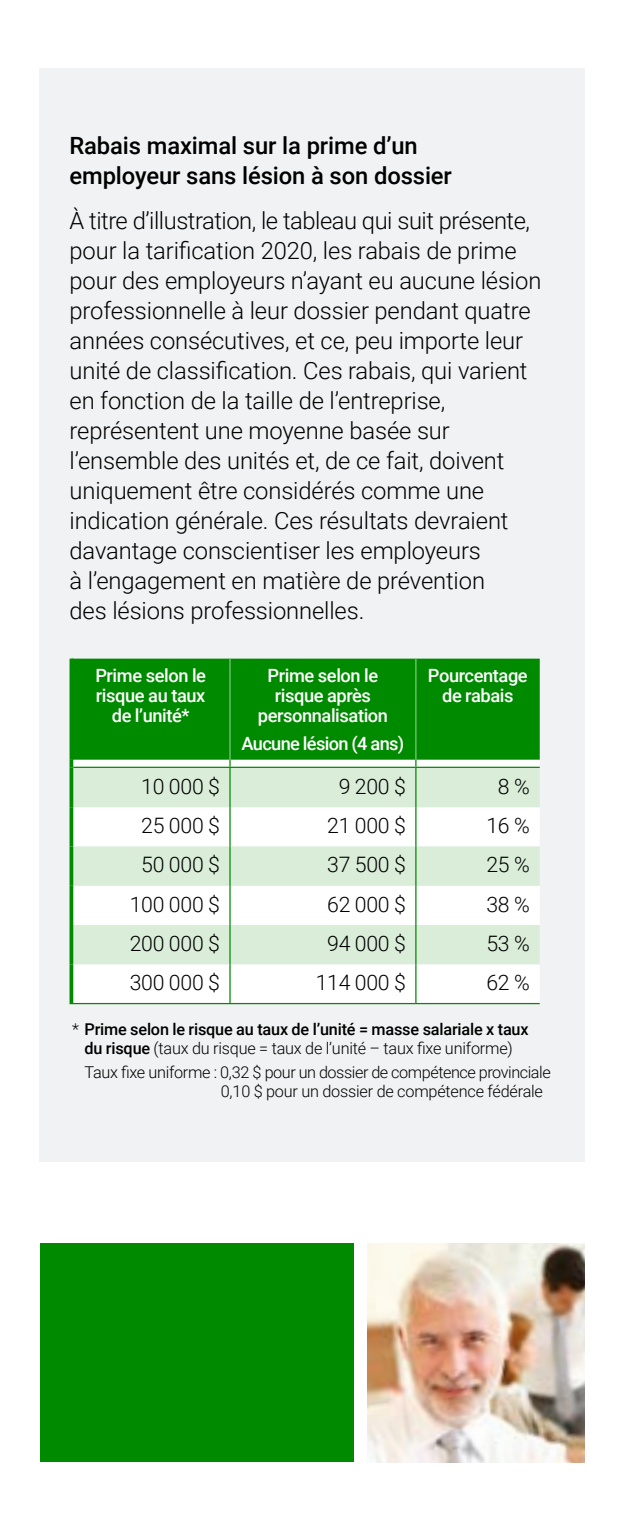
<style>
.page{position:relative;width:624px;height:1530px;background:#fff}
.page>*{position:absolute;margin:0;border:0;box-sizing:border-box;transform-origin:0 0}
.t1{font:300 23.75px/30px "Roboto";letter-spacing:-.005em;color:#000}
.t2{font:500 23.75px/30px "Roboto";letter-spacing:-.005em;color:#000}
.t3{font:300 21.25px "Roboto";letter-spacing:-.01em;color:#000}
.t4{font:500 18.25px/20px "Roboto";letter-spacing:-.02em;color:#fff;text-align:center}
.t5{font:500 16.25px/18.8px "Roboto";letter-spacing:-.01em;color:#000;text-align:center}
.t6{font:300 16.25px/18.8px "Roboto";letter-spacing:-.02em;color:#000}
.s1{font-weight:300}
</style>
<div class="page">
<div style="left:40px;top:69px;width:545px;height:1093px;background:#f1f2f3"></div>
<div style="left:73px;top:659px;width:467px;height:101px;background:#008a00"></div>
<svg style="left:73px;top:760px;width:467px;height:243px;fill:#fff"></svg>
<svg style="left:73px;top:768px;width:467px;height:196px;fill:#d9edd9"></svg>
<svg style="left:69px;top:659px;width:4px;height:101px"></svg>
<hr style="left:229px;top:659px;width:2px;height:101px;background:#80c580">
<hr style="left:415px;top:659px;width:1px;height:101px;background:#80c580">
<svg style="left:69px;top:760px;width:4px;height:7px"></svg>
<hr style="left:73px;top:767px;width:157px;height:1px;background:#008a00">
<svg style="left:229px;top:760px;width:2px;height:7px"></svg>
<hr style="left:230px;top:767px;width:186px;height:1px;background:#008a00">
<hr style="left:416px;top:767px;width:124px;height:1px;background:#008a00">
<svg style="left:69px;top:767px;width:4px;height:40px"></svg>
<hr style="left:229px;top:768px;width:2px;height:39px;background:#008a00">
<hr style="left:415px;top:768px;width:1px;height:39px;background:#008a00">
<svg style="left:69px;top:807px;width:4px;height:39px"></svg>
<hr style="left:229px;top:807px;width:2px;height:39px;background:#008a00">
<hr style="left:415px;top:807px;width:1px;height:39px;background:#008a00">
<svg style="left:69px;top:846px;width:4px;height:40px"></svg>
<hr style="left:229px;top:846px;width:2px;height:40px;background:#008a00">
<hr style="left:415px;top:846px;width:1px;height:40px;background:#008a00">
<svg style="left:69px;top:886px;width:4px;height:39px"></svg>
<hr style="left:229px;top:886px;width:2px;height:39px;background:#008a00">
<hr style="left:415px;top:886px;width:1px;height:39px;background:#008a00">
<svg style="left:69px;top:925px;width:4px;height:39px"></svg>
<hr style="left:229px;top:925px;width:2px;height:39px;background:#008a00">
<hr style="left:415px;top:925px;width:1px;height:39px;background:#008a00">
<svg style="left:69px;top:964px;width:4px;height:39px"></svg>
<hr style="left:69px;top:1003px;width:161px;height:1px;background:#008a00">
<hr style="left:229px;top:964px;width:2px;height:39px;background:#008a00">
<hr style="left:230px;top:1003px;width:186px;height:1px;background:#008a00">
<hr style="left:415px;top:964px;width:1px;height:39px;background:#008a00">
<hr style="left:416px;top:1003px;width:124px;height:1px;background:#008a00">
<div style="left:40px;top:1244px;width:313px;height:218px;background:#008a00"></div>
<img style="left:367px;top:1244px;width:218px;height:218px">
<p class="t2" style="left:69px;top:129px;width:384px">Rabais maximal sur la prime d’un employeur sans lésion à son dossier</p>
<p class="t1" style="left:69px;top:204px;width:473px">À titre d’illustration, le tableau qui suit présente, pour la tarification 2020, les rabais de prime pour des employeurs n’ayant eu aucune lésion professionnelle à leur dossier pendant quatre années consécutives, et ce, peu importe leur unité de classification. Ces rabais, qui varient en fonction de la taille de l’entreprise, représentent une moyenne basée sur l’ensemble des unités et, de ce fait, doivent uniquement être considérés comme une indication générale. Ces résultats devraient davantage conscientiser les employeurs<br>à l’engagement en matière de prévention<br>des lésions professionnelles.</p>
<p class="t4" style="left:95px;top:665px;width:112px">Prime selon le risque au taux de l’unité*</p>
<p class="t4" style="left:258px;top:665px;width:132px">Prime selon le risque après personnalisation</p>
<p class="t4" style="left:241px;top:733px;width:164px">Aucune lésion (4 ans)</p>
<p class="t4" style="left:428px;top:665px;width:101px">Pourcentage de rabais</p>
<p class="t3" style="left:141px;top:771px;width:80px">10 000 $</p>
<p class="t3" style="left:339px;top:771px;width:69px">9 200 $</p>
<p class="t3" style="left:498px;top:771px;width:33px">8 %</p>
<p class="t3" style="left:141px;top:811px;width:80px">25 000 $</p>
<p class="t3" style="left:327px;top:811px;width:80px">21 000 $</p>
<p class="t3" style="left:486px;top:811px;width:45px">16 %</p>
<p class="t3" style="left:141px;top:850px;width:80px">50 000 $</p>
<p class="t3" style="left:327px;top:850px;width:80px">37 500 $</p>
<p class="t3" style="left:486px;top:850px;width:45px">25 %</p>
<p class="t3" style="left:130px;top:889px;width:92px">100 000 $</p>
<p class="t3" style="left:327px;top:889px;width:80px">62 000 $</p>
<p class="t3" style="left:486px;top:889px;width:45px">38 %</p>
<p class="t3" style="left:130px;top:929px;width:92px">200 000 $</p>
<p class="t3" style="left:327px;top:929px;width:80px">94 000 $</p>
<p class="t3" style="left:486px;top:929px;width:45px">53 %</p>
<p class="t3" style="left:130px;top:968px;width:92px">300 000 $</p>
<p class="t3" style="left:316px;top:968px;width:92px">114 000 $</p>
<p class="t3" style="left:486px;top:968px;width:45px">62 %</p>
<p class="t5" style="left:72px;top:1020px;width:458px"><span class="s1">*</span> Prime selon le risque au taux de l’unité = masse salariale x taux du risque <span class="s1">(taux du risque = taux de l’unité – taux fixe uniforme)</span></p>
<p class="t6" style="left:221px;top:1062px;width:331px;text-indent:-136px">Taux fixe uniforme : 0,32 $ pour un dossier de compétence provinciale<br>0,10 $ pour un dossier de compétence fédérale</p>
</div>
